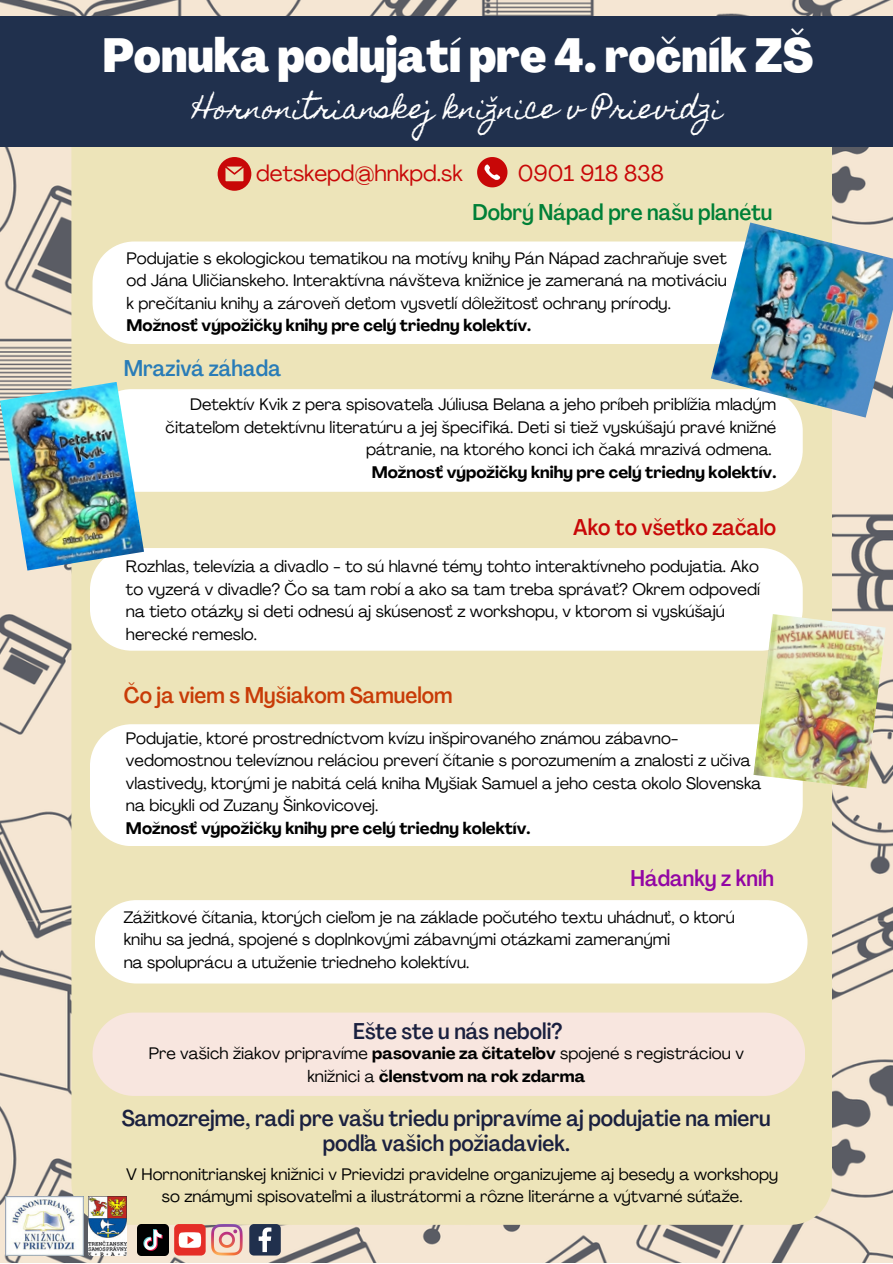
<style>
.page{position:relative;width:893px;height:1264px;background:#fff}
.page>*{position:absolute;margin:0;border:0;box-sizing:border-box;transform-origin:0 0}
.t1{font:800 condensed 47.1px "Agrandir";color:#fff}
.t2{font:27.15px "Homemade Apple";color:#fff}
.t3{font:500 condensed 22.5px/24.8px "Agrandir";color:#1a203f;text-align:center}
.t4{font:22.5px "Agrandir";color:#c80707}
.t5{font:500 condensed 22.5px "Agrandir";color:#c83b07}
.t6{font:500 condensed 22.5px "Agrandir";color:#008037}
.t7{font:500 condensed 22.5px "Agrandir";color:#c80707}
.t8{font:500 condensed 22.5px "Agrandir";color:#297cb7}
.t9{font:500 condensed 22.5px "Agrandir";color:#9205a4}
.t10{font:16.5px/22.5px "Agrandir";color:#000}
.t11{font:700 16.5px "Agrandir";color:#000}
.s1{font-weight:700}
</style>
<div class="page">
<img style="left:0;top:0;width:892px;height:1262px">
<div style="left:71px;top:147px;width:760px;height:1077px;background:#ede4b9"></div>
<div style="left:0;top:16px;width:892px;height:131px;background:#20304d"></div>
<svg style="left:92px;top:241px;width:618px;height:103px"></svg>
<svg style="left:144px;top:389px;width:658px;height:103px"></svg>
<svg style="left:90px;top:548px;width:712px;height:102px"></svg>
<svg style="left:90px;top:724px;width:712px;height:122px"></svg>
<svg style="left:95px;top:900px;width:712px;height:83px"></svg>
<div style="left:92px;top:1012px;width:713px;height:83px;background:#f8e6df"></div>
<img style="left:710px;top:222px;width:182px;height:195px">
<img style="left:0;top:382px;width:144px;height:188px">
<img style="left:753px;top:614px;width:132px;height:174px">
<img style="left:6px;top:1195px;width:78px;height:60px">
<img style="left:89px;top:1195px;width:38px;height:60px">
<svg style="left:211px;top:1223px;width:31px;height:32px"></svg>
<svg style="left:249px;top:1223px;width:32px;height:32px"></svg>
<img style="left:137px;top:1223px;width:32px;height:32px">
<div style="left:174px;top:1223px;width:32px;height:32px;background:#e52d27;border-radius:5px"></div>
<svg style="left:179px;top:1232px;width:22px;height:15px"></svg>
<svg style="left:477px;top:157px;width:30px;height:30px"></svg>
<svg style="left:217px;top:157px;width:34px;height:34px"></svg>
<p class="t1" style="left:102px;top:36px;width:712px">Ponuka podujatí pre 4. ročník ZŠ</p>
<p class="t2" style="left:193px;top:93px;width:530px">Hornonitrianskejknižnice v Prievidzi</p>
<p class="t4" style="left:256px;top:164px;width:208px">detskepd@hnkpd.sk</p>
<p class="t4" style="left:517px;top:164px;width:147px">0901 918 838</p>
<p class="t6" style="left:472px;top:203px;width:301px">Dobrý Nápad pre našu planétu</p>
<p class="t10" style="left:126px;top:248px;width:601px">Podujatie s ekologickou tematikou na motívy knihy Pán Nápad zachraňuje svet</p>
<p class="t10" style="left:126px;top:271px;width:601px">od Jána Uličianskeho. Interaktívna návšteva knižnice je zameraná na motiváciu</p>
<p class="t10" style="left:126px;top:293px;width:546px">k prečítaniu knihy a zároveň deťom vysvetlí dôležitosť ochrany prírody.</p>
<p class="t11" style="left:126px;top:319px;width:406px">Možnosť výpožičky knihy pre celý triedny kolektív.</p>
<p class="t8" style="left:124px;top:359px;width:159px">Mrazivá záhada</p>
<p class="t10" style="left:165px;top:395px;width:612px;text-align:right">Detektív Kvik z pera spisovateľa Júliusa Belana a jeho príbeh priblížia mladým čitateľom detektívnu literatúru a jej špecifiká. Deti si tiež vyskúšajú pravé knižné pátranie, na ktorého konci ich čaká mrazivá odmena.</p>
<p class="t11" style="left:372px;top:465px;width:406px">Možnosť výpožičky knihy pre celý triedny kolektív.</p>
<p class="t7" style="left:573px;top:517px;width:204px">Ako to všetko začalo</p>
<p class="t10" style="left:126px;top:557px;width:635px">Rozhlas, televízia a divadlo - to sú hlavné témy tohto interaktívneho podujatia. Ako to vyzerá v divadle? Čo sa tam robí a ako sa tam treba správať? Okrem odpovedí na tieto otázky si deti odnesú aj skúsenosť z workshopu, v ktorom si vyskúšajú herecké remeslo.</p>
<p class="t5" style="left:124px;top:686px;width:330px">Čo ja viem s Myšiakom Samuelom</p>
<p class="t10" style="left:126px;top:728px;width:637px">Podujatie, ktoré prostredníctvom kvízu inšpirovaného známou zábavno&shy;vedomostnou televíznou reláciou preverí čítanie s porozumením a znalosti z učiva vlastivedy, ktorými je nabitá celá kniha Myšiak Samuel a jeho cesta okolo Slovenska na bicykli od Zuzany Šinkovicovej.</p>
<p class="t11" style="left:126px;top:821px;width:406px">Možnosť výpožičky knihy pre celý triedny kolektív.</p>
<p class="t9" style="left:630px;top:868px;width:145px">Hádanky z kníh</p>
<p class="t10" style="left:124px;top:907px;width:612px">Zážitkové čítania, ktorých cieľom je na základe počutého textu uhádnuť, o ktorú knihu sa jedná, spojené s doplnkovými zábavnými otázkami zameranými</p>
<p class="t10" style="left:124px;top:952px;width:347px">na spoluprácu a utuženie triedneho kolektívu.</p>
<p class="t3" style="left:353px;top:1020px;width:210px">Ešte ste u nás neboli?</p>
<p class="t10" style="left:149px;top:1044px;width:596px;text-align:center">Pre vašich žiakov pripravíme <span class="s1">pasovanie za čitateľov</span> spojené s registráciou v knižnici a <span class="s1">členstvom na rok zdarma</span></p>
<p class="t3" style="left:122px;top:1108px;width:650px">Samozrejme, radi pre vašu triedu pripravíme aj podujatie na mieru podľa vašich požiadaviek.</p>
<p class="t10" style="left:126px;top:1164px;width:653px;text-align:center">V Hornonitrianskej knižnici v Prievidzi pravidelne organizujeme aj besedy a workshopy so známymi spisovateľmi a ilustrátormi a rôzne literárne a výtvarné súťaže.</p>
</div>
